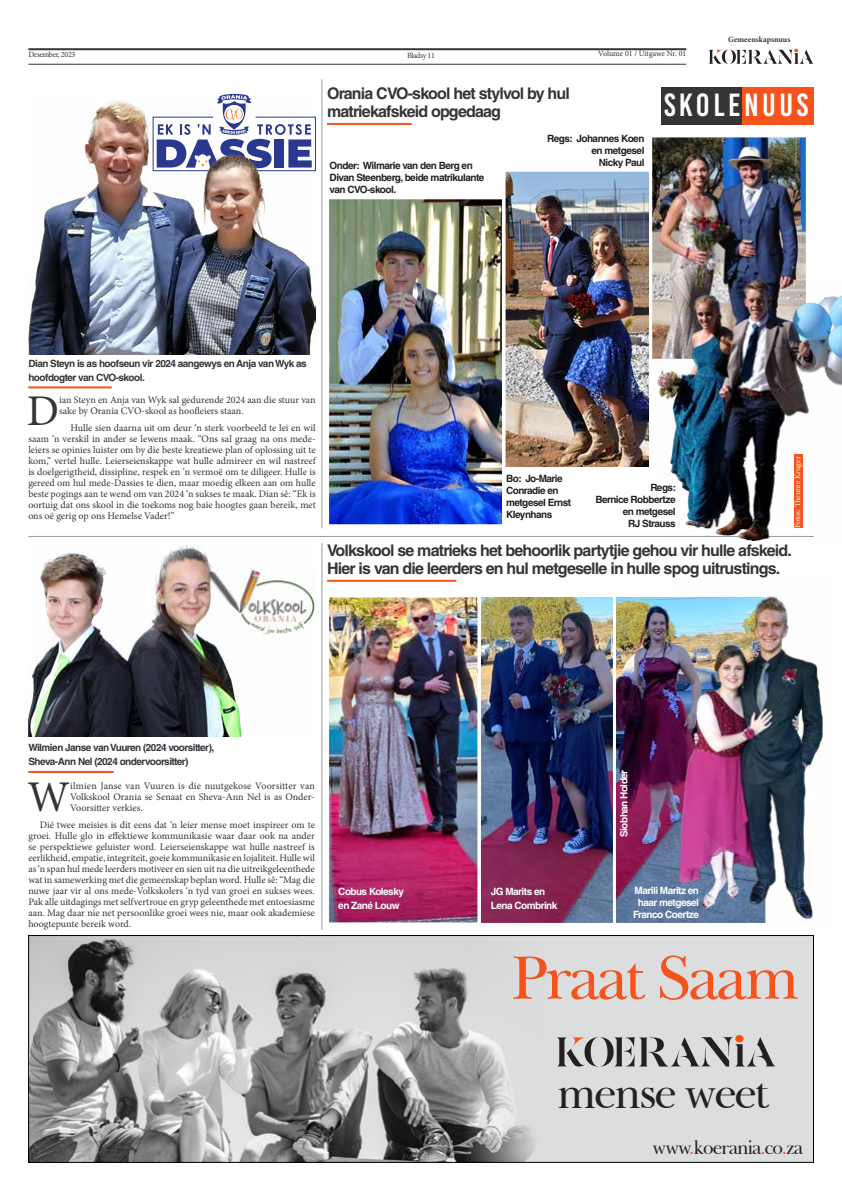
<style>
.page{position:relative;width:842px;height:1191px;background:#fff}
.page>*{position:absolute;margin:0;border:0;box-sizing:border-box;transform-origin:0 0}
.t1{font:63px "Baskerville BT";letter-spacing:-.05em;color:#f5521c}
.t2{font:45px "Baskerville BT";letter-spacing:-.05em;color:#241f21}
.t3{font:43.8px "Minion Pro";color:#353437}
.t4{font:32px "Bebas Kai";letter-spacing:.11em;color:#fff}
.t5{font:19.1px "Baskerville BT";letter-spacing:-.05em;color:#241f21}
.t6{font:700 16px/18px "Helvetica LT Std";letter-spacing:-.05em;color:#353437}
.t7{font:10px/11px "Minion Pro";color:#353437;text-align:justify}
.t8{font:700 10px/12px "Helvetica LT Std";letter-spacing:-.05em;color:#241f21;text-align:right}
.t9{font:700 10px/14px "Helvetica LT Std";letter-spacing:-.05em;color:#353437}
.t10{font:700 10px/14px "Helvetica LT Std";letter-spacing:-.05em;color:#fff}
.t11{font:8px "Minion Pro";letter-spacing:-.035em;color:#353437}
.t12{font:8px "Minion Pro";letter-spacing:-.01em;color:#353437}
.t13{font:8px "Minion Pro";color:#fff}
.t14{font:700 8px "Minion Pro";color:#353437}
.s1{color:#f5521c}
</style>
<div class="page">
<svg style="left:709px;top:49px;width:105px;height:15px"></svg>
<hr style="left:28px;top:64px;width:658px;height:1px;background:#353437">
<hr style="left:28px;top:48px;width:658px;height:2px;background:#353437">
<hr style="left:321px;top:79px;width:1px;height:449px;background:#353437">
<hr style="left:321px;top:543px;width:1px;height:387px;background:#353437">
<hr style="left:28px;top:536px;width:786px;height:1px;background:#353437">
<img style="left:28px;top:544px;width:287px;height:192px">
<hr style="left:28px;top:771px;width:86px;height:2px;background:#f5521c">
<hr style="left:28px;top:386px;width:84px;height:2px;background:#f5521c">
<svg style="left:217px;top:94px;width:34px;height:5px"></svg>
<div style="left:741px;top:88px;width:73px;height:37px;background:#f5521c"></div>
<div style="left:661px;top:88px;width:81px;height:37px;background:#353437"></div>
<div style="left:29px;top:935px;width:784px;height:227px;background:#dcddde"></div>
<img style="left:30px;top:937px;width:505px;height:223px">
<div style="left:28px;top:935px;width:786px;height:227px;border:1px solid #000"></div>
<img style="left:28px;top:99px;width:288px;height:255px">
<hr style="left:327px;top:580px;width:129px;height:2px;background:#f5521c">
<hr style="left:327px;top:123px;width:85px;height:2px;background:#f5521c">
<img style="left:330px;top:598px;width:340px;height:324px">
<div style="left:325px;top:593px;width:156px;height:333px;border:4px solid #fff"></div>
<img style="left:330px;top:200px;width:171px;height:323px">
<div style="left:325px;top:195px;width:181px;height:333px;border:4px solid #fff"></div>
<div style="left:478px;top:594px;width:138px;height:332px;border:3px solid #fff"></div>
<img style="left:507px;top:173px;width:141px;height:293px">
<div style="left:503px;top:169px;width:149px;height:301px;border:3px solid #fff"></div>
<div style="left:613px;top:594px;width:155px;height:332px;border:3px solid #fff"></div>
<img style="left:653px;top:138px;width:152px;height:220px">
<div style="left:649px;top:134px;width:160px;height:228px;border:3px solid #fff"></div>
<img style="left:670px;top:594px;width:153px;height:330px">
<img style="left:657px;top:279px;width:185px;height:261px">
<svg style="left:557px;top:1037px;width:218px;height:29px"></svg>
<div style="left:735px;top:1035px;width:8px;height:7px;background:#f5521c;border-radius:50%"></div>
<div style="left:794px;top:454px;width:8px;height:74px;background:#f5521c"></div>
<p class="t11" style="left:28px;top:49px;width:49px">Desember, 2023</p>
<p class="t11" style="left:407px;top:50px;width:29px">Bladsy 11</p>
<p class="t12" style="left:598px;top:48px;width:90px">Volume 01 / Uitgawe Nr. 01</p>
<p class="t14" style="left:728px;top:34px;width:64px">Gemeenskapsnuus</p>
<h3 class="t6" style="left:327px;top:84px;width:244px">Orania CVO-skool het stylvol by hul matriekafskeid opgedaag</h3>
<p class="t8" style="left:330px;top:159px;width:156px;text-align:left">Onder: Wilmarie van den Berg en<br>Divan Steenberg, beide matrikulante van CVO-skool.</p>
<p class="t8" style="left:547px;top:132px;width:99px">Regs: Johannes Koen en metgesel<br>Nicky Paul</p>
<h3 class="t4" style="left:664px;top:88px;width:145px">SKOLENUUS</h3>
<p class="t9" style="left:28px;top:356px;width:280px">Dian Steyn is as hoofseun vir 2024 aangewys en Anja van Wyk as hoofdogter van CVO-skool.</p>
<h3 class="t3" style="left:27px;top:382px;width:34px">D</h3>
<p class="t7" style="left:59px;top:394px;width:258px">ian Steyn en Anja van Wyk sal gedurende 2024 aan die stuur van sake by Orania CVO-skool as hoofleiers staan.</p>
<p class="t7" style="left:28px;top:422px;width:289px;text-indent:42px">Hulle sien daarna uit om deur ‘n sterk voorbeeld te lei en wil saam ‘n verskil in ander se lewens maak. “Ons sal graag na ons mede&shy;leiers se opinies luister om by die beste kreatiewe plan of oplossing uit te kom,” vertel hulle. Leierseienskappe wat hulle admireer en wil nastreef is doelgerigtheid, dissipline, respek en ‘n vermoë om te diligeer. Hulle is gereed om hul mede-Dassies te dien, maar moedig elkeen aan om hulle beste pogings aan te wend om van 2024 ‘n sukses te maak. Dian sê: “Ek is oortuig dat ons skool in die toekoms nog baie hoogtes gaan bereik, met ons oë gerig op ons Hemelse Vader!”</p>
<p class="t8" style="left:506px;top:472px;width:67px;text-align:left">Bo: Jo-Marie<br>Conradie en metgesel Ernst<br>Kleynhans</p>
<p class="t8" style="left:595px;top:481px;width:82px">Regs:<br>Bernice Robbertze en metgesel<br>RJ Strauss</p>
<p class="t13" style="left:792px;top:528px;width:73px;rotate:-90deg">Fotos: Theunie Kruger</p>
<h3 class="t6" style="left:327px;top:541px;width:466px">Volkskool se matrieks het behoorlik partytjie gehou vir hulle afskeid.<br>Hier is van die leerders en hul metgeselle in hulle spog uitrustings.</h3>
<p class="t9" style="left:28px;top:740px;width:187px">Wilmien Janse van Vuuren (2024 voorsitter),<br>Sheva-Ann Nel (2024 ondervoorsitter)</p>
<h3 class="t3" style="left:28px;top:768px;width:44px">W</h3>
<p class="t7" style="left:70px;top:780px;width:246px">ilmien Janse van Vuuren is die nuutgekose Voorsitter van Volkskool Orania se Senaat en Sheva-Ann Nel is as Onder-Voorsitter verkies.</p>
<p class="t7" style="left:28px;top:819px;width:288px;text-indent:11px">Dié twee meisies is dit eens dat ‘n leier mense moet inspireer om te groei. Hulle glo in effektiewe kommunikasie waar daar ook na ander se perspektiewe geluister word. Leierseienskappe wat hulle nastreef is eerlikheid, empatie, integriteit, goeie kommunikasie en lojaliteit. Hulle wil as ‘n span hul mede leerders motiveer en sien uit na die uitreikgeleenthede wat in samewerking met die gemeenskap beplan word. Hulle sê: “Mag die nuwe jaar vir al ons mede-Volkskolers ‘n tyd van groei en sukses wees.<br>Pak alle uitdagings met selfvertroue en gryp geleenthede met entoesiasme aan. Mag daar nie net persoonlike groei wees nie, maar ook akademiese hoogtepunte bereik word.</p>
<p class="t10" style="left:617px;top:837px;width:69px;rotate:-90deg">Siobhan Holder</p>
<p class="t10" style="left:338px;top:884px;width:67px">Cobus Kolesky en Zané Louw</p>
<p class="t10" style="left:491px;top:884px;width:68px">JG Marits en<br>Lena Combrink</p>
<p class="t10" style="left:633px;top:884px;width:67px;line-height:12px;text-align:center">Marili Maritz en haar metgesel<br>Franco Coertze</p>
<h1 class="t1" style="left:510px;top:938px;width:291px">Praat Saam</h1>
<h2 class="t2" style="left:557px;top:1065px;width:214px">mense weet</h2>
<h3 class="t5" style="left:653px;top:1136px;width:152px">www<span class="s1">.</span>koerania<span class="s1">.</span>co<span class="s1">.</span>za</h3>
</div>
